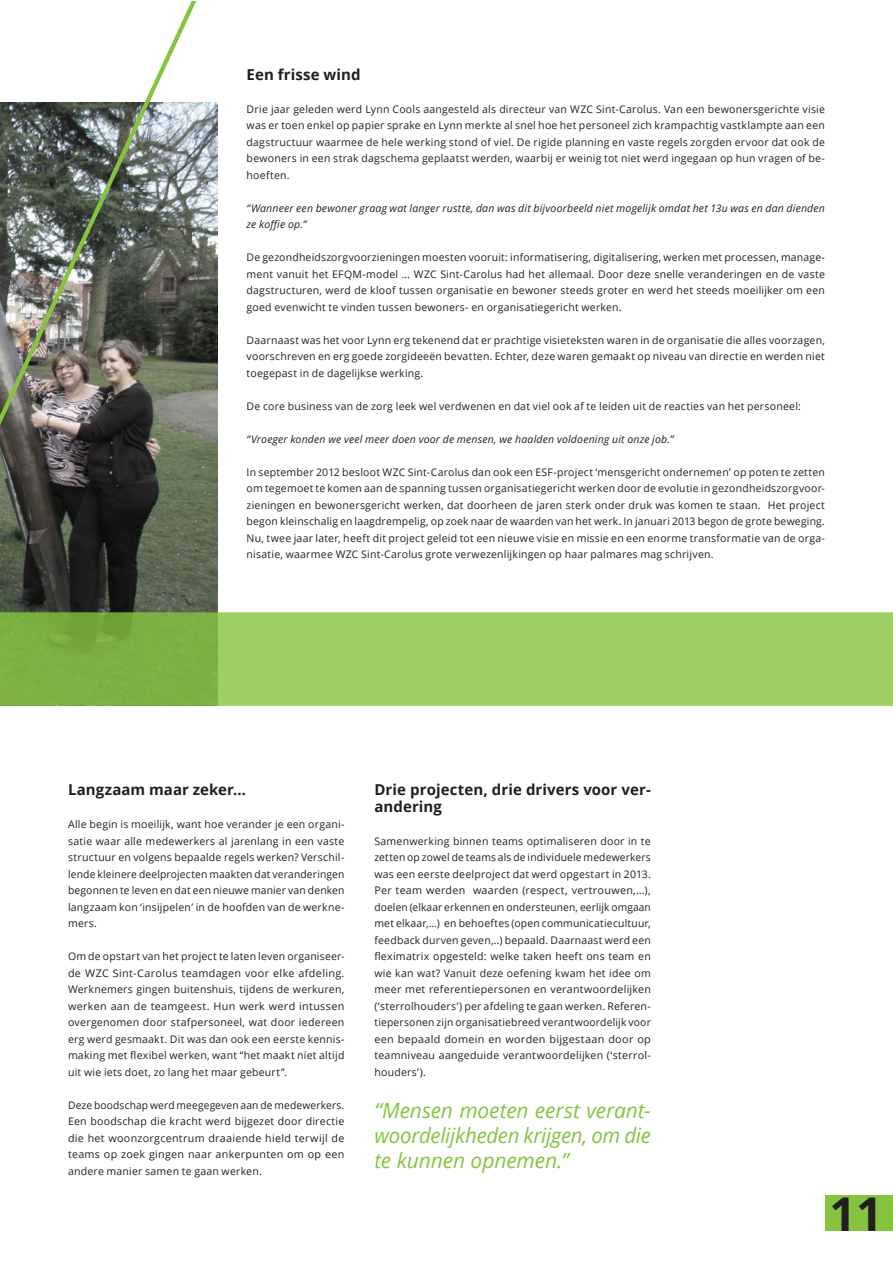
<style>
.page{position:relative;width:893px;height:1263px;background:#fff}
.page>*{position:absolute;margin:0;border:0;box-sizing:border-box;transform-origin:0 0}
.t1{font:700 46.5px "Open Sans";color:#231f20}
.t2{font:italic 21px/25.2px "Open Sans";letter-spacing:-.01em;color:#86c43f;text-align:justify}
.t3{font:700 15px/16.5px "Open Sans";letter-spacing:.005em;color:#231f20}
.t4{font:10.5px/16.5px "Open Sans";letter-spacing:.02em;color:#231f20;text-align:justify}
.t5{font:italic 10.5px/16.5px "Open Sans";letter-spacing:.02em;color:#231f20}
</style>
<div class="page">
<div style="left:825px;top:1195px;width:67px;height:35px;background:#86c43f"></div>
<img style="left:210px;top:102px;width:8px;height:510px">
<img style="left:0;top:1px;width:210px;height:611px">
<svg style="left:0;top:612px;width:892px;height:94px;background:#95c75c"></svg>
<h3 class="t3" style="left:247px;top:65px;width:115px">Een frisse wind</h3>
<p class="t4" style="left:247px;top:100px;width:580px">Drie jaar geleden werd Lynn Cools aangesteld als directeur van WZC Sint-Carolus. Van een bewonersgerichte visie was er toen enkel op papier sprake en Lynn merkte al snel hoe het personeel zich krampachtig vastklampte aan een dagstructuur waarmee de hele werking stond of viel. De rigide planning en vaste regels zorgden ervoor dat ook de bewoners in een strak dagschema geplaatst werden, waarbij er weinig tot niet werd ingegaan op hun vragen of be&shy;hoeften.</p>
<p class="t5" style="left:247px;top:199px;width:580px">“Wanneer een bewoner graag wat langer rustte, dan was dit bijvoorbeeld niet mogelijk omdat het 13u was en dan dienden ze koffie op.”</p>
<p class="t4" style="left:247px;top:249px;width:580px">De gezondheidszorgvoorzieningen moesten vooruit: informatisering, digitalisering, werken met processen, manage&shy;ment vanuit het EFQM-model … WZC Sint-Carolus had het allemaal. Door deze snelle veranderingen en de vaste dagstructuren, werd de kloof tussen organisatie en bewoner steeds groter en werd het steeds moeilijker om een goed evenwicht te vinden tussen bewoners- en organisatiegericht werken.</p>
<p class="t4" style="left:247px;top:331px;width:580px">Daarnaast was het voor Lynn erg tekenend dat er prachtige visieteksten waren in de organisatie die alles voorzagen, voorschreven en erg goede zorgideeën bevatten. Echter, deze waren gemaakt op niveau van directie en werden niet toegepast in de dagelijkse werking.</p>
<p class="t4" style="left:247px;top:397px;width:556px">De core business van de zorg leek wel verdwenen en dat viel ook af te leiden uit de reacties van het personeel:</p>
<p class="t5" style="left:247px;top:430px;width:428px">“Vroeger konden we veel meer doen voor de mensen, we haalden voldoening uit onze job.”</p>
<p class="t4" style="left:247px;top:463px;width:580px">In september 2012 besloot WZC Sint-Carolus dan ook een ESF-project ‘mensgericht ondernemen’ op poten te zetten om tegemoet te komen aan de spanning tussen organisatiegericht werken door de evolutie in gezondheidszorgvoor&shy;zieningen en bewonersgericht werken, dat doorheen de jaren sterk onder druk was komen te staan. Het project begon kleinschalig en laagdrempelig, op zoek naar de waarden van het werk. In januari 2013 begon de grote beweging.<br>Nu, twee jaar later, heeft dit project geleid tot een nieuwe visie en missie en een enorme transformatie van de orga&shy;nisatie, waarmee WZC Sint-Carolus grote verwezenlijkingen op haar palmares mag schrijven.</p>
<h3 class="t3" style="left:68px;top:781px;width:180px">Langzaam maar zeker…</h3>
<p class="t4" style="left:68px;top:816px;width:278px">Alle begin is moeilijk, want hoe verander je een organi&shy;satie waar alle medewerkers al jarenlang in een vaste structuur en volgens bepaalde regels werken? Verschil&shy;lende kleinere deelprojecten maakten dat veranderingen begonnen te leven en dat een nieuwe manier van denken langzaam kon ‘insijpelen’ in de hoofden van de werkne&shy;mers.</p>
<p class="t4" style="left:68px;top:948px;width:278px">Om de opstart van het project te laten leven organiseer&shy;de WZC Sint-Carolus teamdagen voor elke afdeling.<br>Werknemers gingen buitenshuis, tijdens de werkuren, werken aan de teamgeest. Hun werk werd intussen overgenomen door stafpersoneel, wat door iedereen erg werd gesmaakt. Dit was dan ook een eerste kennis&shy;making met flexibel werken, want “het maakt niet altijd uit wie iets doet, zo lang het maar gebeurt”.</p>
<p class="t4" style="left:68px;top:1096px;width:278px">Deze boodschap werd meegegeven aan de medewerkers.<br>Een boodschap die kracht werd bijgezet door directie die het woonzorgcentrum draaiende hield terwijl de teams op zoek gingen naar ankerpunten om op een andere manier samen te gaan werken.</p>
<h3 class="t3" style="left:374px;top:781px;width:278px">Drie projecten, drie drivers voor ver&shy;andering</h3>
<p class="t4" style="left:374px;top:832px;width:278px">Samenwerking binnen teams optimaliseren door in te zetten op zowel de teams als de individuele medewerkers was een eerste deelproject dat werd opgestart in 2013.<br>Per team werden waarden (respect, vertrouwen,…), doelen (elkaar erkennen en ondersteunen, eerlijk omgaan met elkaar,…) en behoeftes (open communicatiecultuur, feedback durven geven,..) bepaald. Daarnaast werd een fleximatrix opgesteld: welke taken heeft ons team en wie kan wat? Vanuit deze oefening kwam het idee om meer met referentiepersonen en verantwoordelijken (‘sterrolhouders’) per afdeling te gaan werken. Referen&shy;tiepersonen zijn organisatiebreed verantwoordelijk voor een bepaald domein en worden bijgestaan door op teamniveau aangeduide verantwoordelijken (‘sterrol&shy;houders’).</p>
<h2 class="t2" style="left:374px;top:1097px;width:278px">“Mensen moeten eerst verant&shy;woordelijkheden krijgen, om die te kunnen opnemen.”</h2>
<h1 class="t1" style="left:829px;top:1181px;width:55px">11</h1>
</div>
